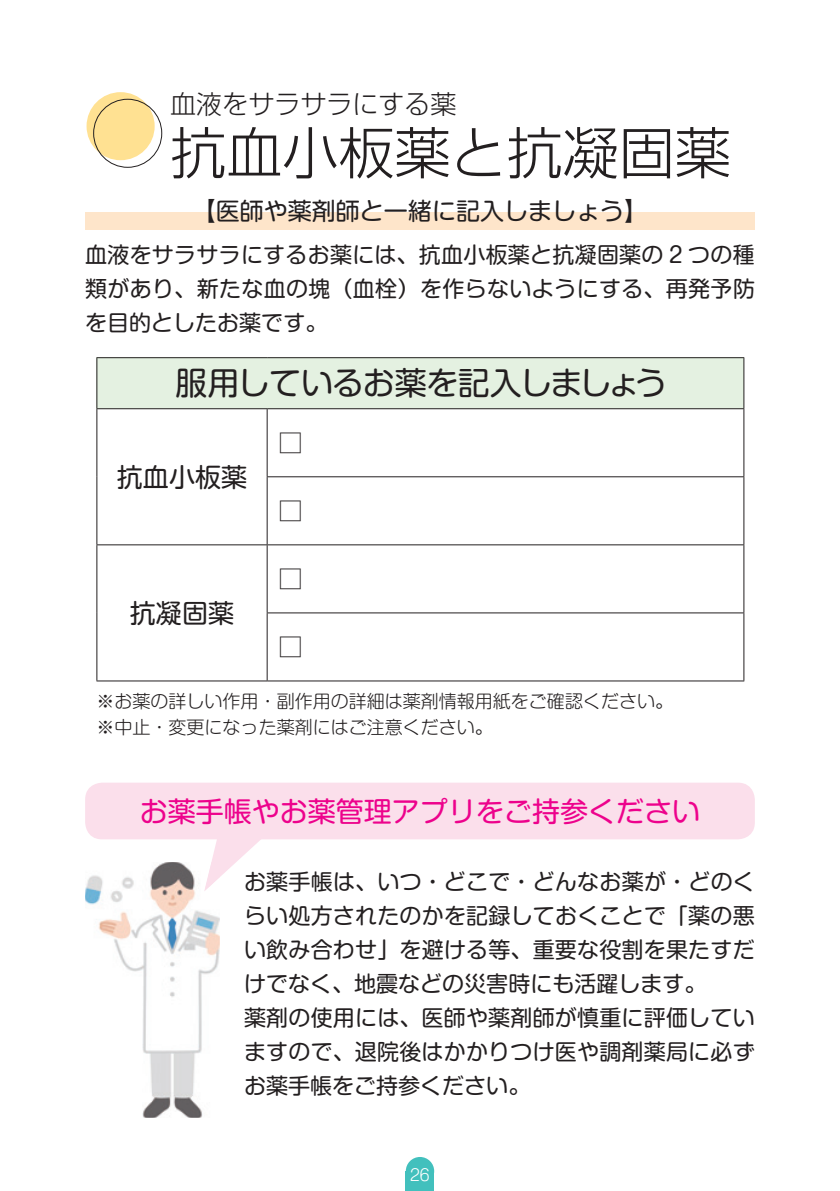
<style>
.page{position:relative;width:840px;height:1191px;background:#fff}
.page>*{position:absolute;margin:0;border:0;box-sizing:border-box;transform-origin:0 0}
.t1{font:300 56px "Shin Go Pr 6";color:#231f20}
.t2{font:32px "Shin M Go Pr 6";letter-spacing:-.03em;color:#231f20}
.t3{font:28px "Shin M Go Pr 6";color:#ed028c}
.t4{font:300 26px "Shin Go Pr 6";color:#231f20}
.t5{font:26px "Shin M Go Pr 6";color:#231f20}
.t6{font:24px "Shin M Go Pr 6";color:#231f20}
.t7{font:22px/34px "Shin M Go Pr 6";letter-spacing:.01em;color:#231f20;text-align:justify}
.t8{font:300 18px/26px "Shin M Go Pr 6";color:#231f20}
.t9{font:300 16px "Shin M Go Pr 6";color:#fff}
</style>
<div class="page">
<div style="left:85px;top:782px;width:669px;height:57px;background:#fbdfeb;border-radius:17px"></div>
<div style="left:86px;top:92px;width:68px;height:68px;background:#ffe192;border-radius:50%"></div>
<div style="left:93px;top:99px;width:69px;height:69px;border:1px solid #231f20;border-radius:50%"></div>
<div style="left:85px;top:213px;width:669px;height:17px;background:#fee5ca"></div>
<div style="left:97px;top:358px;width:646px;height:51px;background:#e4f1e1"></div>
<hr style="left:96px;top:357px;width:171px;height:1px;background:#231f20">
<hr style="left:96px;top:358px;width:1px;height:50px;background:#231f20">
<hr style="left:267px;top:357px;width:476px;height:1px;background:#231f20">
<hr style="left:743px;top:358px;width:1px;height:50px;background:#231f20">
<hr style="left:96px;top:408px;width:171px;height:1px;background:#231f20">
<hr style="left:96px;top:409px;width:1px;height:68px;background:#231f20">
<hr style="left:267px;top:408px;width:476px;height:1px;background:#231f20">
<hr style="left:266px;top:409px;width:1px;height:67px;background:#231f20">
<hr style="left:743px;top:409px;width:1px;height:67px;background:#231f20">
<hr style="left:96px;top:477px;width:1px;height:67px;background:#231f20">
<hr style="left:266px;top:476px;width:477px;height:1px;background:#231f20">
<hr style="left:266px;top:477px;width:1px;height:67px;background:#231f20">
<hr style="left:743px;top:477px;width:1px;height:67px;background:#231f20">
<hr style="left:96px;top:544px;width:171px;height:1px;background:#231f20">
<hr style="left:96px;top:545px;width:1px;height:68px;background:#231f20">
<hr style="left:267px;top:544px;width:476px;height:1px;background:#231f20">
<hr style="left:266px;top:545px;width:1px;height:67px;background:#231f20">
<hr style="left:743px;top:545px;width:1px;height:67px;background:#231f20">
<hr style="left:96px;top:613px;width:1px;height:67px;background:#231f20">
<hr style="left:266px;top:612px;width:477px;height:1px;background:#231f20">
<hr style="left:266px;top:613px;width:1px;height:67px;background:#231f20">
<hr style="left:743px;top:613px;width:1px;height:67px;background:#231f20">
<hr style="left:96px;top:680px;width:171px;height:1px;background:#231f20">
<hr style="left:267px;top:680px;width:476px;height:1px;background:#231f20">
<svg style="left:204px;top:839px;width:68px;height:38px"></svg>
<img style="left:85px;top:862px;width:135px;height:255px">
<img style="left:204px;top:862px;width:16px;height:29px">
<div style="left:405px;top:1157px;width:29px;height:28px;background:#42c0bd;border-radius:50%"></div>
<div style="left:405px;top:1171px;width:29px;height:20px;background:#42c0bd"></div>
<p class="t4" style="left:170px;top:82px;width:287px">血液をサラサラにする薬</p>
<h1 class="t1" style="left:170px;top:107px;width:561px">抗血小板薬と抗凝固薬</h1>
<p class="t6" style="left:192px;top:191px;width:457px">【医師や薬剤師と一緒に記入しましょう】</p>
<p class="t7" style="left:85px;top:237px;width:671px">血液をサラサラにするお薬には、抗血小板薬と抗凝固薬の 2 つの種類があり、新たな血の塊（血栓）を作らないようにする、再発予防を目的としたお薬です。</p>
<h2 class="t2" style="left:175px;top:357px;width:493px">服用しているお薬を記入しましょう</h2>
<p class="t5" style="left:117px;top:456px;width:131px">抗血小板薬</p>
<p class="t5" style="left:130px;top:592px;width:105px">抗凝固薬</p>
<p class="t6" style="left:278px;top:423px;width:25px">□</p>
<p class="t6" style="left:278px;top:491px;width:25px">□</p>
<p class="t6" style="left:278px;top:559px;width:25px">□</p>
<p class="t6" style="left:278px;top:627px;width:25px">□</p>
<p class="t8" style="left:96px;top:687px;width:577px">※お薬の詳しい作用・副作用の詳細は薬剤情報用紙をご確認ください。※中止・変更になった薬剤にはご注意ください。</p>
<p class="t3" style="left:140px;top:788px;width:561px">お薬手帳やお薬管理アプリをご持参ください</p>
<p class="t7" style="left:244px;top:864px;width:512px;text-align:left">お薬手帳は、いつ・どこで・どんなお薬が・どのくらい処方されたのかを記録しておくことで「薬の悪い飲み合わせ」を避ける等、重要な役割を果たすだけでなく、地震などの災害時にも活躍します。<br>薬剤の使用には、医師や薬剤師が慎重に評価していますので、退院後はかかりつけ医や調剤薬局に必ずお薬手帳をご持参ください。</p>
<p class="t9" style="left:410px;top:1162px;width:21px">26</p>
</div>
